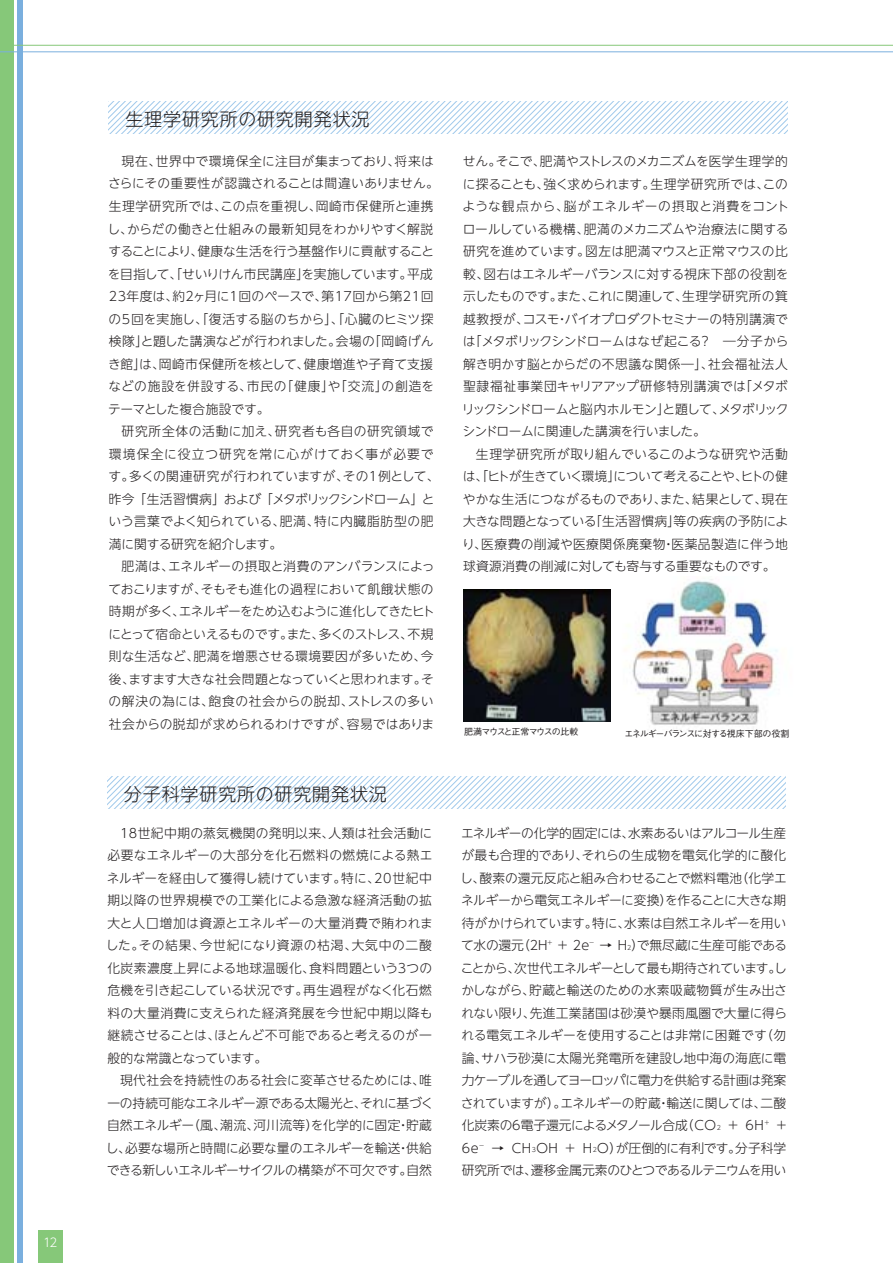
<style>
.page{position:relative;width:893px;height:1263px;background:#fff}
.page>*{position:absolute;margin:0;border:0;box-sizing:border-box;transform-origin:0 0}
.t1{font:18px "UD Shin Go NT Pro Light 90 pv RKSJ H";letter-spacing:.05em;color:#231f20}
.t2{font:12.75px/22.5px "UD Shin Go NT Pro Light 90 pv RKSJ H";letter-spacing:-.005em;color:#231f20}
.t3{font:12.75px/22.5px "UD Shin Go NT Pro Light 90 pv RKSJ H";letter-spacing:.03em;color:#231f20}
.t4{font:12px "UD Shin Go NT Pro Light 90 pv RKSJ H";color:#fff}
.t5{font:9px "Gothic BBB Pro Medium 90 pv RKSJ H";letter-spacing:-.11em;color:#231f20}
.s1{font-size:6.3px}
</style>
<div class="page">
<div style="left:0;top:0;width:14px;height:1263px;background:#86c879"></div>
<div style="left:18px;top:0;width:5px;height:1263px;background:#7aafde"></div>
<hr style="left:2px;top:45px;width:891px;height:1px;background:#86c879">
<hr style="left:0;top:51px;width:893px;height:1px;background:#7aafde">
<svg style="left:107px;top:777px;width:679px;height:32px"></svg>
<svg style="left:109px;top:102px;width:678px;height:32px"></svg>
<img style="left:599px;top:579px;width:178px;height:151px">
<img style="left:463px;top:590px;width:147px;height:132px">
<div style="left:38px;top:1231px;width:24px;height:32px;background:#86c879"></div>
<p class="t4" style="left:43px;top:1238px;width:16px">12</p>
<h1 class="t1" style="left:125px;top:112px;width:246px">生理学研究所の研究開発状況</h1>
<p class="t2" style="left:107px;top:152px;width:333px;text-indent:14px">現在、世界中で環境保全に注目が集まっており、将来はさらにその重要性が認識されることは間違いありません。生理学研究所では、この点を重視し、岡崎市保健所と連携し、からだの働きと仕組みの最新知見をわかりやすく解説することにより、健康な生活を行う基盤作りに貢献することを目指して、「せいりけん市民講座」を実施しています。平成<br>23年度は、約2ヶ月に1回のペースで、第17回から第21回の5回を実施し、「復活する脳のちから」、「心臓のヒミツ探検隊」と題した講演などが行われました。会場の「岡崎げんき館」は、岡崎市保健所を核として、健康増進や子育て支援などの施設を併設する、市民の「健康」や「交流」の創造をテーマとした複合施設です。</p>
<p class="t3" style="left:108px;top:422px;width:333px;text-indent:13px">研究所全体の活動に加え、研究者も各自の研究領域で環境保全に役立つ研究を常に心がけておく事が必要です。多くの関連研究が行われていますが、その1例として、昨今 「生活習慣病」および 「メタボリックシンドローム」という言葉でよく知られている、肥満、特に内臓脂肪型の肥満に関する研究を紹介します。</p>
<p class="t2" style="left:108px;top:557px;width:328px;text-align:justify;text-indent:13px">肥満は、エネルギーの摂取と消費のアンバランスによっておこりますが、そもそも進化の過程において飢餓状態の時期が多く、エネルギーをため込むように進化してきたヒトにとって宿命といえるものです。また、多くのストレス、不規則な生活など、肥満を増悪させる環境要因が多いため、今後、ますます大きな社会問題となっていくと思われます。その解決の為には、飽食の社会からの脱却、ストレスの多い社会からの脱却が求められるわけですが、容易ではありま</p>
<h1 class="t1" style="left:124px;top:787px;width:265px">分子科学研究所の研究開発状況</h1>
<p class="t2" style="left:106px;top:823px;width:328px;text-align:justify;text-indent:14px">18世紀中期の蒸気機関の発明以来、人類は社会活動に必要なエネルギーの大部分を化石燃料の燃焼による熱エネルギーを経由して獲得し続けています。特に、20世紀中期以降の世界規模での工業化による急激な経済活動の拡大と人口増加は資源とエネルギーの大量消費で賄われました。その結果、今世紀になり資源の枯渇、大気中の二酸化炭素濃度上昇による地球温暖化、食料問題という3つの危機を引き起こしている状況です。再生過程がなく化石燃料の大量消費に支えられた経済発展を今世紀中期以降も継続させることは、ほとんど不可能であると考えるのが一般的な常識となっています。</p>
<p class="t2" style="left:106px;top:1071px;width:329px;text-indent:14px">現代社会を持続性のある社会に変革させるためには、唯一の持続可能なエネルギー源である太陽光と、それに基づく自然エネルギー（風、潮流、河川流等）を化学的に固定・貯蔵し、必要な場所と時間に必要な量のエネルギーを輸送・供給できる新しいエネルギーサイクルの構築が不可欠です。自然</p>
<p class="t2" style="left:462px;top:152px;width:329px">せん。そこで、肥満やストレスのメカニズムを医学生理学的に探ることも、強く求められます。生理学研究所では、このような観点から、脳がエネルギーの摂取と消費をコントロールしている機構、肥満のメカニズムや治療法に関する研究を進めています。図左は肥満マウスと正常マウスの比較、図右はエネルギーバランスに対する視床下部の役割を示したものです。また、これに関連して、生理学研究所の箕越教授が、コスモ・バイオプロダクトセミナーの特別講演では「メタボリックシンドロームはなぜ起こる？　―分子から解き明かす脳とからだの不思議な関係―」、社会福祉法人聖隷福祉事業団キャリアアップ研修特別講演では「メタボリックシンドロームと脳内ホルモン」と題して、メタボリックシンドロームに関連した講演を行いました。</p>
<p class="t2" style="left:462px;top:444px;width:328px;text-align:justify;text-indent:14px">生理学研究所が取り組んでいるこのような研究や活動は、「ヒトが生きていく環境」について考えることや、ヒトの健やかな生活につながるものであり、また、結果として、現在大きな問題となっている「生活習慣病」等の疾病の予防により、医療費の削減や医療関係廃棄物・医薬品製造に伴う地球資源消費の削減に対しても寄与する重要なものです。</p>
<p class="t5" style="left:464px;top:728px;width:116px">肥満マウスと正常マウスの比較</p>
<p class="t5" style="left:624px;top:730px;width:167px">エネルギーバランスに対する視床下部の役割</p>
<p class="t2" style="left:460px;top:823px;width:329px">エネルギーの化学的固定には、水素あるいはアルコール生産が最も合理的であり、それらの生成物を電気化学的に酸化し、酸素の還元反応と組み合わせることで燃料電池（化学エネルギーから電気エネルギーに変換）を作ることに大きな期待がかけられています。特に、水素は自然エネルギーを用いて水の還元（2H<sup>+</sup> + 2e<sup>－</sup> → H<span class="s1">2</span>）で無尽蔵に生産可能であることから、次世代エネルギーとして最も期待されています。しかしながら、貯蔵と輸送のための水素吸蔵物質が生み出されない限り、先進工業諸国は砂漠や暴雨風圏で大量に得られる電気エネルギーを使用することは非常に困難です（勿論、サハラ砂漠に太陽光発電所を建設し地中海の海底に電力ケーブルを通してヨーロッパに電力を供給する計画は発案されていますが）。エネルギーの貯蔵・輸送に関しては、二酸化炭素の6電子還元によるメタノール合成（CO<span class="s1">2</span> ＋ 6H<sup>＋</sup> ＋<br>6e<sup>－</sup> → CH<span class="s1">3</span>OH ＋ H<span class="s1">2</span>O）が圧倒的に有利です。分子科学研究所では、遷移金属元素のひとつであるルテニウムを用い</p>
</div>
